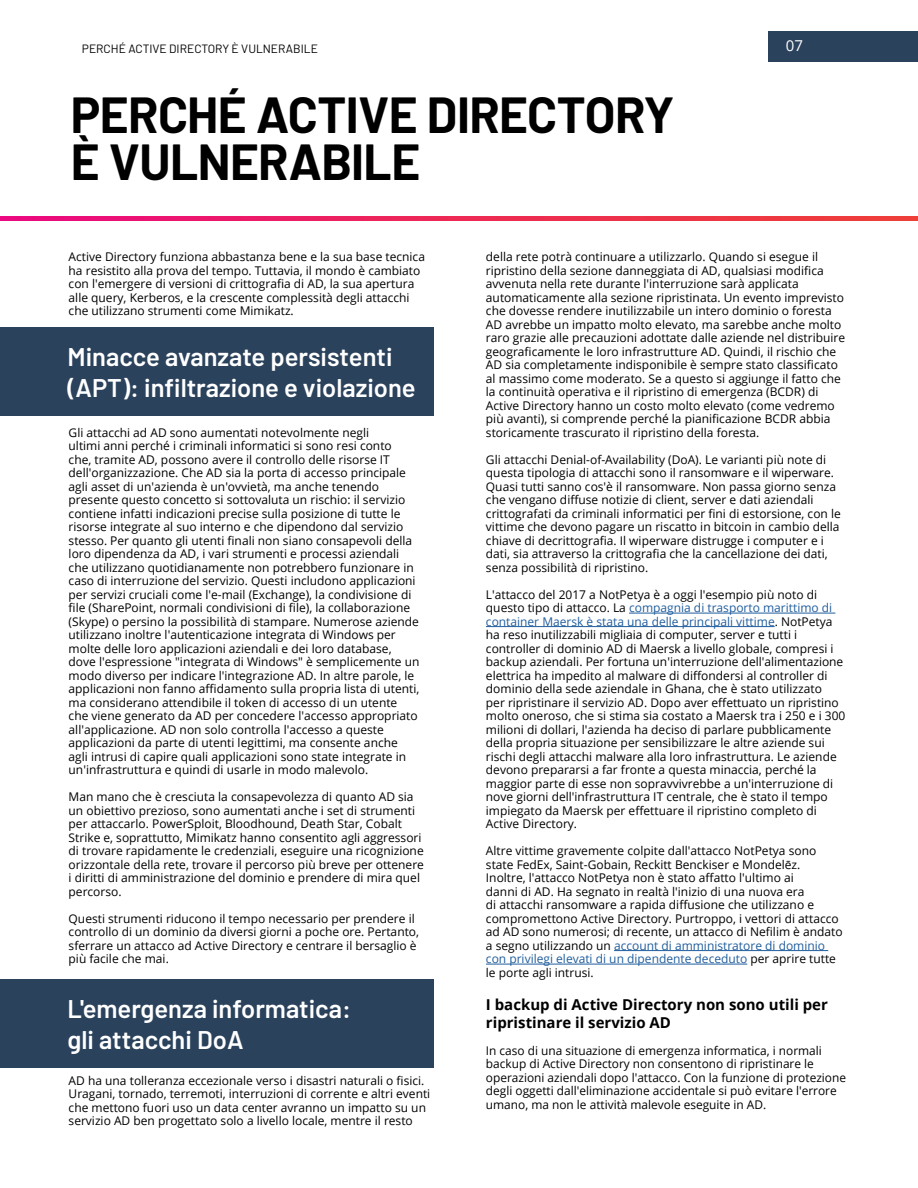
<style>
.page{position:relative;width:918px;height:1188px;background:#fff}
.page>*{position:absolute;margin:0;border:0;box-sizing:border-box;transform-origin:0 0}
.Headline_27_31_Left{font:700 49.5px/46.5px "Barlow";letter-spacing:-.01em;color:#000}
.titre_encart_bleu{font:600 25.5px/30.6px "Barlow";color:#fff}
.t1{font:700 15px/18px "Open Sans";color:#000}
.t2{font:15px "Open Sans";color:#fff}
.text_08_10{font:12px/13.5px "Open Sans";color:#000}
.t3{font:12px "Barlow";color:#000}
.s1{color:#215e9e}
</style>
<div class="page">
<div style="left:0;top:327px;width:434px;height:89px;background:#2b425c"></div>
<div style="left:0;top:979px;width:434px;height:88px;background:#2b425c"></div>
<svg style="left:0;top:216px;width:918px;height:4px;background:#ec2658"></svg>
<hr style="left:629px;top:613px;width:206px;height:1px;background:#215e9e">
<hr style="left:486px;top:626px;width:289px;height:1px;background:#215e9e">
<hr style="left:614px;top:950px;width:214px;height:1px;background:#215e9e">
<hr style="left:486px;top:964px;width:261px;height:1px;background:#215e9e">
<div style="left:769px;top:32px;width:149px;height:30px;background:#2b425c"></div>
<p class="t3" style="left:82px;top:39px;width:238px">PERCHÉ ACTIVE DIRECTORY È VULNERABILE</p>
<p class="t2" style="left:786px;top:35px;width:19px">07</p>
<p class="Headline_27_31_Left" style="left:71px;top:88px;width:605px">PERCHÉ ACTIVE DIRECTORY<br>È VULNERABILE</p>
<p class="text_08_10" style="left:69px;top:250px;width:358px">Active Directory funziona abbastanza bene e la sua base tecnica ha resistito alla prova del tempo. Tuttavia, il mondo è cambiato con l'emergere di versioni di crittografia di AD, la sua apertura alle query, Kerberos, e la crescente complessità degli attacchi che utilizzano strumenti come Mimikatz.</p>
<p class="titre_encart_bleu" style="left:68px;top:340px;width:350px">Minacce avanzate persistenti (APT): infiltrazione e violazione</p>
<p class="text_08_10" style="left:69px;top:425px;width:352px">Gli attacchi ad AD sono aumentati notevolmente negli<br>ultimi anni perché i criminali informatici si sono resi conto<br>che, tramite AD, possono avere il controllo delle risorse IT dell'organizzazione. Che AD sia la porta di accesso principale agli asset di un'azienda è un'ovvietà, ma anche tenendo presente questo concetto si sottovaluta un rischio: il servizio contiene infatti indicazioni precise sulla posizione di tutte le risorse integrate al suo interno e che dipendono dal servizio stesso. Per quanto gli utenti finali non siano consapevoli della loro dipendenza da AD, i vari strumenti e processi aziendali che utilizzano quotidianamente non potrebbero funzionare in caso di interruzione del servizio. Questi includono applicazioni per servizi cruciali come l'e-mail (Exchange), la condivisione di file (SharePoint, normali condivisioni di file), la collaborazione (Skype) o persino la possibilità di stampare. Numerose aziende utilizzano inoltre l'autenticazione integrata di Windows per molte delle loro applicazioni aziendali e dei loro database, dove l'espressione "integrata di Windows" è semplicemente un modo diverso per indicare l'integrazione AD. In altre parole, le applicazioni non fanno affidamento sulla propria lista di utenti, ma considerano attendibile il token di accesso di un utente che viene generato da AD per concedere l'accesso appropriato all'applicazione. AD non solo controlla l'accesso a queste applicazioni da parte di utenti legittimi, ma consente anche agli intrusi di capire quali applicazioni sono state integrate in un'infrastruttura e quindi di usarle in modo malevolo.</p>
<p class="text_08_10" style="left:69px;top:790px;width:357px">Man mano che è cresciuta la consapevolezza di quanto AD sia un obiettivo prezioso, sono aumentati anche i set di strumenti per attaccarlo. PowerSploit, Bloodhound, Death Star, Cobalt Strike e, soprattutto, Mimikatz hanno consentito agli aggressori di trovare rapidamente le credenziali, eseguire una ricognizione orizzontale della rete, trovare il percorso più breve per ottenere i diritti di amministrazione del dominio e prendere di mira quel percorso.</p>
<p class="text_08_10" style="left:69px;top:911px;width:352px">Questi strumenti riducono il tempo necessario per prendere il controllo di un dominio da diversi giorni a poche ore. Pertanto, sferrare un attacco ad Active Directory e centrare il bersaglio è più facile che mai.</p>
<p class="titre_encart_bleu" style="left:68px;top:992px;width:285px">L'emergenza informatica: gli attacchi DoA</p>
<p class="text_08_10" style="left:69px;top:1073px;width:363px">AD ha una tolleranza eccezionale verso i disastri naturali o fisici.<br>Uragani, tornado, terremoti, interruzioni di corrente e altri eventi che mettono fuori uso un data center avranno un impatto su un servizio AD ben progettato solo a livello locale, mentre il resto</p>
<p class="text_08_10" style="left:486px;top:250px;width:361px">della rete potrà continuare a utilizzarlo. Quando si esegue il ripristino della sezione danneggiata di AD, qualsiasi modifica avvenuta nella rete durante l'interruzione sarà applicata automaticamente alla sezione ripristinata. Un evento imprevisto che dovesse rendere inutilizzabile un intero dominio o foresta AD avrebbe un impatto molto elevato, ma sarebbe anche molto raro grazie alle precauzioni adottate dalle aziende nel distribuire geograficamente le loro infrastrutture AD. Quindi, il rischio che AD sia completamente indisponibile è sempre stato classificato al massimo come moderato. Se a questo si aggiunge il fatto che la continuità operativa e il ripristino di emergenza (BCDR) di Active Directory hanno un costo molto elevato (come vedremo più avanti), si comprende perché la pianificazione BCDR abbia storicamente trascurato il ripristino della foresta.</p>
<p class="text_08_10" style="left:486px;top:452px;width:356px">Gli attacchi Denial-of-Availability (DoA). Le varianti più note di questa tipologia di attacchi sono il ransomware e il wiperware.<br>Quasi tutti sanno cos'è il ransomware. Non passa giorno senza che vengano diffuse notizie di client, server e dati aziendali crittografati da criminali informatici per fini di estorsione, con le vittime che devono pagare un riscatto in bitcoin in cambio della chiave di decrittografia. Il wiperware distrugge i computer e i dati, sia attraverso la crittografia che la cancellazione dei dati, senza possibilità di ripristino.</p>
<p class="text_08_10" style="left:486px;top:587px;width:361px">L'attacco del 2017 a NotPetya è a oggi l'esempio più noto di questo tipo di attacco. La <span class="s1">compagnia di trasporto marittimo di container Maersk è stata una delle principali vittime</span>. NotPetya ha reso inutilizzabili migliaia di computer, server e tutti i controller di dominio AD di Maersk a livello globale, compresi i backup aziendali. Per fortuna un'interruzione dell'alimentazione elettrica ha impedito al malware di diffondersi al controller di dominio della sede aziendale in Ghana, che è stato utilizzato<br>per ripristinare il servizio AD. Dopo aver effettuato un ripristino molto oneroso, che si stima sia costato a Maersk tra i 250 e i 300 milioni di dollari, l'azienda ha deciso di parlare pubblicamente della propria situazione per sensibilizzare le altre aziende sui rischi degli attacchi malware alla loro infrastruttura. Le aziende devono prepararsi a far fronte a questa minaccia, perché la maggior parte di esse non sopravvivrebbe a un'interruzione di nove giorni dell'infrastruttura IT centrale, che è stato il tempo impiegato da Maersk per effettuare il ripristino completo di Active Directory.</p>
<p class="text_08_10" style="left:486px;top:844px;width:358px">Altre vittime gravemente colpite dall'attacco NotPetya sono state FedEx, Saint-Gobain, Reckitt Benckiser e Mondelēz.<br>Inoltre, l'attacco NotPetya non è stato affatto l'ultimo ai<br>danni di AD. Ha segnato in realtà l'inizio di una nuova era<br>di attacchi ransomware a rapida diffusione che utilizzano e compromettono Active Directory. Purtroppo, i vettori di attacco ad AD sono numerosi; di recente, un attacco di Nefilim è andato a segno utilizzando un <span class="s1">account di amministratore di dominio con privilegi elevati di un dipendente deceduto</span> per aprire tutte le porte agli intrusi.</p>
<p class="t1" style="left:486px;top:995px;width:344px">I backup di Active Directory non sono utili per ripristinare il servizio AD</p>
<p class="text_08_10" style="left:486px;top:1043px;width:362px">In caso di una situazione di emergenza informatica, i normali backup di Active Directory non consentono di ripristinare le operazioni aziendali dopo l'attacco. Con la funzione di protezione degli oggetti dall'eliminazione accidentale si può evitare l'errore umano, ma non le attività malevole eseguite in AD.</p>
</div>
